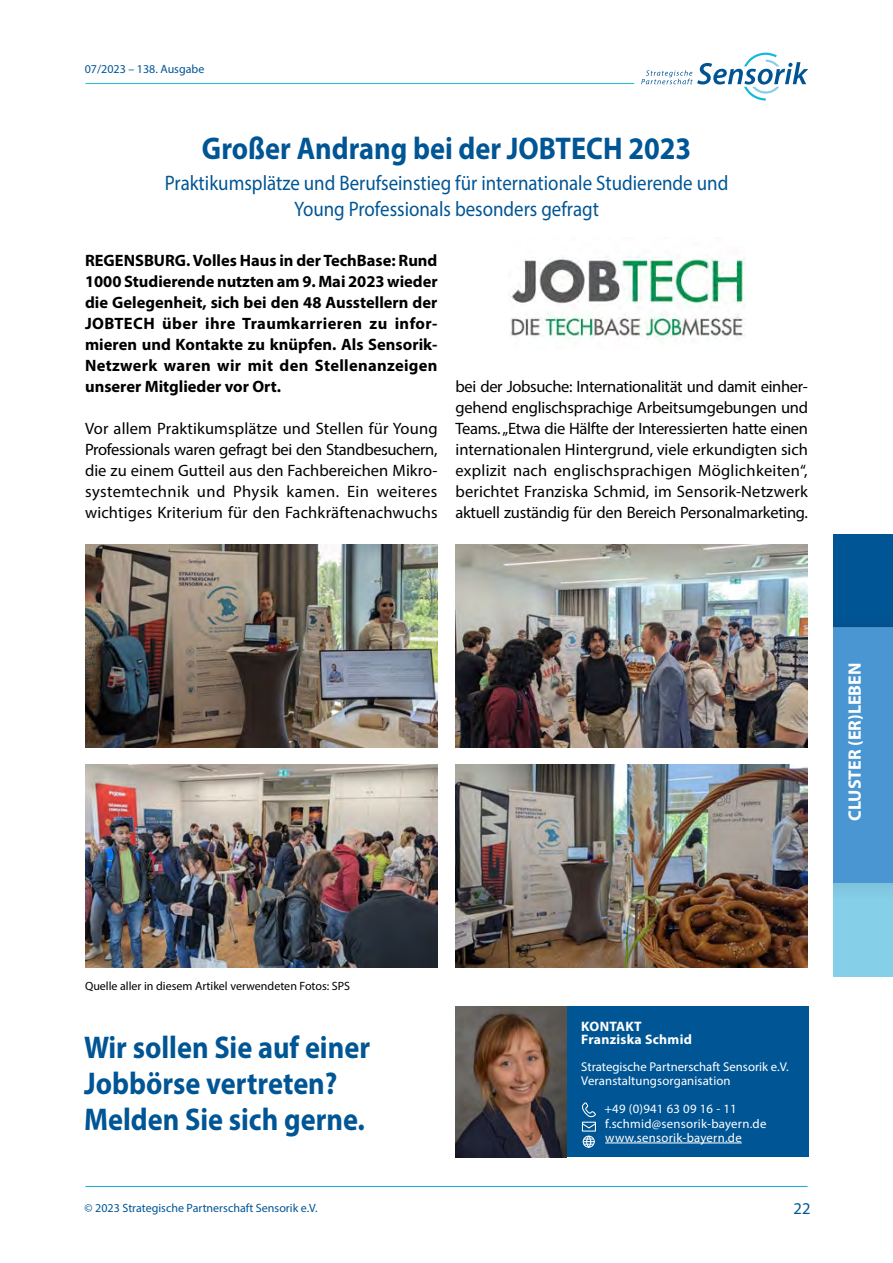
<style>
.page{position:relative;width:893px;height:1263px;background:#fff}
.page>*{position:absolute;margin:0;border:0;box-sizing:border-box;transform-origin:0 0}
.t1{font:700 31.5px/36px "Myriad Pro";color:#005595;scale:.9 1}
.t2{font:21px "Myriad Pro";color:#005595;scale:.9 1}
.t3{font:700 18px "Myriad Pro";color:#fff}
.t4{font:16.5px/21px "Myriad Pro";letter-spacing:-.015em;color:#000;text-align:justify}
.t5{font:700 16.5px/21px "Myriad Pro";letter-spacing:.015em;color:#000;text-align:justify}
.t6{font:16.5px "Myriad Pro";color:#005595}
.t7{font:700 13.8px "Myriad Pro";letter-spacing:.02em;color:#fff}
.t8{font:12.75px "Myriad Pro";letter-spacing:.01em;color:#fff}
.t9{font:12px "Myriad Pro";color:#005595}
.t10{font:12px "Myriad Pro";color:#000}
</style>
<div class="page">
<svg style="left:641px;top:53px;width:167px;height:48px"></svg>
<hr style="left:86px;top:83px;width:548px;height:1px;background:#1dbadf">
<hr style="left:86px;top:1186px;width:721px;height:1px;background:#16a8de">
<div style="left:833px;top:628px;width:60px;height:255px;background:#4a96d2"></div>
<div style="left:833px;top:534px;width:60px;height:94px;background:#005695"></div>
<div style="left:833px;top:883px;width:60px;height:93px;background:#85cfe8"></div>
<img style="left:455px;top:765px;width:353px;height:202px">
<img style="left:455px;top:545px;width:353px;height:202px">
<img style="left:85px;top:765px;width:352px;height:202px">
<img style="left:85px;top:545px;width:352px;height:202px">
<img style="left:508px;top:254px;width:238px;height:87px">
<div style="left:567px;top:1006px;width:241px;height:151px;background:#005695"></div>
<hr style="left:605px;top:1142px;width:137px;height:1px;background:#fff">
<svg style="left:581px;top:1102px;width:15px;height:46px"></svg>
<img style="left:456px;top:1006px;width:111px;height:151px">
<p class="t9" style="left:85px;top:62px;width:121px">07/2023 – 138. Ausgabe</p>
<p class="t1" style="left:202px;top:129px;width:545px">Großer Andrang bei der JOBTECH 2023</p>
<p class="t2" style="left:165px;top:170px;width:628px">Praktikumsplätze und Berufseinstieg für internationale Studierende und</p>
<p class="t2" style="left:294px;top:196px;width:340px">Young Professionals besonders gefragt</p>
<p class="t5" style="left:85px;top:249px;width:354px">REGENSBURG. Volles Haus in der TechBase: Rund 1000 Studierende nutzten am 9. Mai 2023 wieder die Gelegenheit, sich bei den 48 Ausstellern der JOBTECH über ihre Traumkarrieren zu infor&shy;mieren und Kontakte zu knüpfen. Als Sensorik-Netzwerk waren wir mit den Stellenanzeigen unserer Mitglieder vor Ort.</p>
<p class="t4" style="left:85px;top:417px;width:354px">Vor allem Praktikumsplätze und Stellen für Young Professionals waren gefragt bei den Standbesuchern, die zu einem Gutteil aus den Fachbereichen Mikro&shy;systemtechnik und Physik kamen. Ein weiteres wichtiges Kriterium für den Fachkräftenachwuchs</p>
<p class="t4" style="left:455px;top:375px;width:354px">bei der Jobsuche: Internationalität und damit einher&shy;gehend englischsprachige Arbeitsumgebungen und Teams. „Etwa die Hälfte der Interessierten hatte einen internationalen Hintergrund, viele erkundigten sich explizit nach englischsprachigen Möglichkeiten“, berichtet Franziska Schmid, im Sensorik-Netzwerk aktuell zuständig für den Bereich Personalmarketing.</p>
<p class="t3" style="left:843px;top:821px;width:160px;rotate:-90deg">CLUSTER (ER)LEBEN</p>
<p class="t10" style="left:85px;top:978px;width:267px">Quelle aller in diesem Artikel verwendeten Fotos: SPS</p>
<p class="t1" style="left:84px;top:1028px;width:319px">Wir sollen Sie auf einer<br>Jobbörse vertreten?</p>
<p class="t1" style="left:84px;top:1100px;width:314px">Melden Sie sich gerne.</p>
<p class="t7" style="left:581px;top:1017px;width:62px">KONTAKT</p>
<p class="t7" style="left:581px;top:1030px;width:112px">Franziska Schmid</p>
<p class="t8" style="left:581px;top:1059px;width:209px">Strategische Partnerschaft Sensorik e.V.</p>
<p class="t8" style="left:581px;top:1072px;width:151px">Veranstaltungsorganisation</p>
<p class="t8" style="left:604px;top:1101px;width:134px">+49 (0)941 63 09 16 - 11</p>
<p class="t8" style="left:605px;top:1116px;width:163px">f.schmid@sensorik-bayern.de</p>
<p class="t8" style="left:605px;top:1129px;width:138px">www.sensorik-bayern.de</p>
<p class="t9" style="left:85px;top:1201px;width:235px">© 2023 Strategische Partnerschaft Sensorik e.V.</p>
<p class="t6" style="left:793px;top:1198px;width:18px">22</p>
</div>
